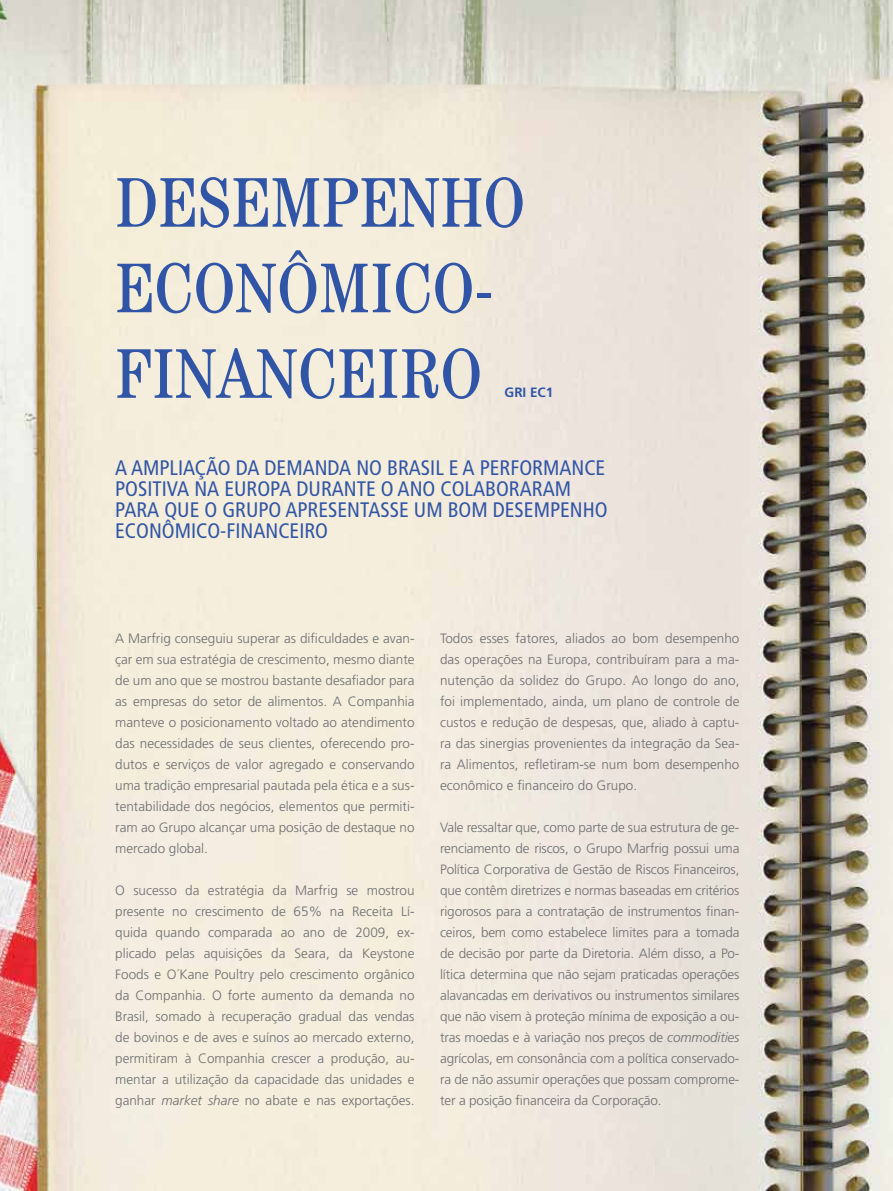
<style>
.page{position:relative;width:893px;height:1191px;background:#fff}
.page>*{position:absolute;margin:0;border:0;box-sizing:border-box;transform-origin:0 0}
.t1{font:condensed 70.5px/85.5px "Century Std";color:#3155a6}
.t2{font:condensed 21px/21px "Frutiger LT Std";color:#3155a6}
.t3{font:300 13.5px/21px "Frutiger LT Std";color:#6d6e71;text-align:justify}
.t4{font:700 13.5px "Frutiger LT Std";color:#3155a6}
.s1{font-style:italic}
</style>
<div class="page">
<img style="left:0;top:0;width:893px;height:1191px">
<p class="t1" style="left:115px;top:159px;width:379px">DESEMPENHO<br>ECONÔMICO-<br>FINAN</p>
<p class="t1" style="left:298px;top:330px;width:69px">CEIRO</p>
<p class="t4" style="left:505px;top:384px;width:50px">GRI EC1</p>
<p class="t2" style="left:115px;top:457px;width:494px">A AMPLIAÇÃO DA DEMANDA NO BRASIL E A PERFORMANCE POSITIVA NA EUROPA DURANTE O ANO COLABORARAM PARA QUE O GRUPO APRESENTASSE UM BOM DESEMPENHO ECONÔMICO-FINANCEIRO</p>
<p class="t3" style="left:115px;top:628px;width:301px">A Marfrig conseguiu superar as dificuldades e avan&shy;çar em sua estratégia de crescimento, mesmo diante de um ano que se mostrou bastante desafiador para as empresas do setor de alimentos. A Companhia manteve o posicionamento voltado ao atendimento das necessidades de seus clientes, oferecendo pro&shy;dutos e serviços de valor agregado e conservando uma tradição empresarial pautada pela ética e a sus&shy;tentabilidade dos negócios, elementos que permiti&shy;ram ao Grupo alcançar uma posição de destaque no mercado global.</p>
<p class="t3" style="left:115px;top:880px;width:301px">O sucesso da estratégia da Marfrig se mostrou presente no crescimento de 65% na Receita Lí&shy;quida quando comparada ao ano de 2009, ex&shy;plicado pelas aquisições da Seara, da Keystone Foods e O´Kane Poultry pelo crescimento orgânico da Companhia. O forte aumento da demanda no Brasil, somado à recuperação gradual das vendas de bovinos e de aves e suínos ao mercado externo, permitiram à Companhia crescer a produção, au&shy;mentar a utilização da capacidade das unidades e ganhar <span class="s1">market share</span> no abate e nas exportações.</p>
<p class="t3" style="left:440px;top:628px;width:301px">Todos esses fatores, aliados ao bom desempenho das operações na Europa, contribuíram para a ma&shy;nutenção da solidez do Grupo. Ao longo do ano, foi implementado, ainda, um plano de controle de custos e redução de despesas, que, aliado à captu&shy;ra das sinergias provenientes da integração da Sea&shy;ra Alimentos, refletiram-se num bom desempenho econômico e financeiro do Grupo.</p>
<p class="t3" style="left:440px;top:817px;width:301px">Vale ressaltar que, como parte de sua estrutura de ge&shy;renciamento de riscos, o Grupo Marfrig possui uma Política Corporativa de Gestão de Riscos Financeiros, que contêm diretrizes e normas baseadas em critérios rigorosos para a contratação de instrumentos finan&shy;ceiros, bem como estabelece limites para a tomada de decisão por parte da Diretoria. Além disso, a Po&shy;lítica determina que não sejam praticadas operações alavancadas em derivativos ou instrumentos similares que não visem à proteção mínima de exposição a ou&shy;tras moedas e à variação nos preços de <span class="s1">commodities </span>agrícolas, em consonância com a política conservado&shy;ra de não assumir operações que possam comprome&shy;ter a posição financeira da Corporação.</p>
</div>
